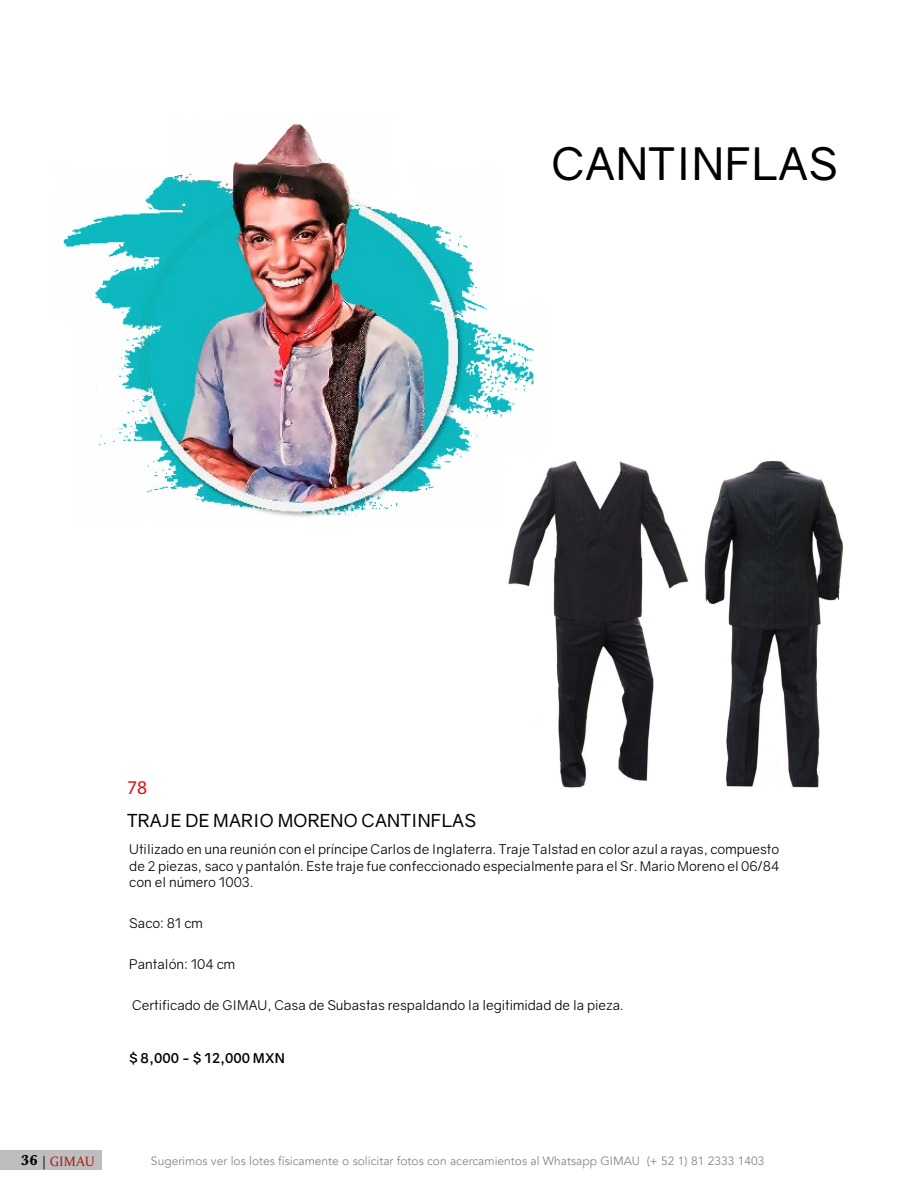
<style>
.page{position:relative;width:918px;height:1188px;background:#fff}
.page>*{position:absolute;margin:0;border:0;box-sizing:border-box;transform-origin:0 0}
.t1{font:45px "Gravity";letter-spacing:.01em;color:#000}
.t2{font:19.5px "Myriad Pro";color:#e30f13}
.t3{font:18px "Gravity";letter-spacing:.01em;color:#000}
.t4{font:13.5px/16.2px "Gravity";color:#000;text-align:justify}
.t5{font:700 13.5px "Gravity";color:#000}
.t6{font:13.5px "Constantia";color:#ae1917}
.t7{font:12px "Avenir";color:#878787}
.s1{font-family:"Baskerville";font-weight:700;font-size:15px;color:#000}
.s2{color:#000}
</style>
<div class="page">
<div style="left:0;top:1150px;width:102px;height:20px;background:#bebebe"></div>
<img style="left:508px;top:461px;width:335px;height:327px">
<img style="left:63px;top:124px;width:506px;height:412px">
<h1 class="t1" style="left:551px;top:136px;width:288px">CANTINFLAS</h1>
<h2 class="t2" style="left:127px;top:775px;width:22px">78</h2>
<h3 class="t3" style="left:127px;top:809px;width:351px">TRAJE DE MARIO MORENO CANTINFLAS</h3>
<p class="t4" style="left:129px;top:842px;width:652px">Utilizado en una reunión con el príncipe Carlos de Inglaterra. Traje Talstad en color azul a rayas, compuesto de 2 piezas, saco y pantalón. Este traje fue confeccionado especialmente para el Sr. Mario Moreno el 06/84 con el número 1003.</p>
<p class="t4" style="left:129px;top:915px;width:75px">Saco: 81 cm</p>
<p class="t4" style="left:129px;top:956px;width:107px">Pantalón: 104 cm</p>
<p class="t4" style="left:132px;top:997px;width:493px">Certificado de GIMAU, Casa de Subastas respaldando la legitimidad de la pieza.</p>
<p class="t5" style="left:129px;top:1050px;width:157px">$ 8,000 - $ 12,000 MXN</p>
<p class="t6" style="left:21px;top:1152px;width:75px"><span class="s1">36</span> <span class="s2">|</span> GIMAU</p>
<p class="t7" style="left:151px;top:1154px;width:615px">Sugerimos ver los lotes físicamente o solicitar fotos con acercamientos al Whatsapp GIMAU (+ 52 1) 81 2333 1403</p>
</div>
